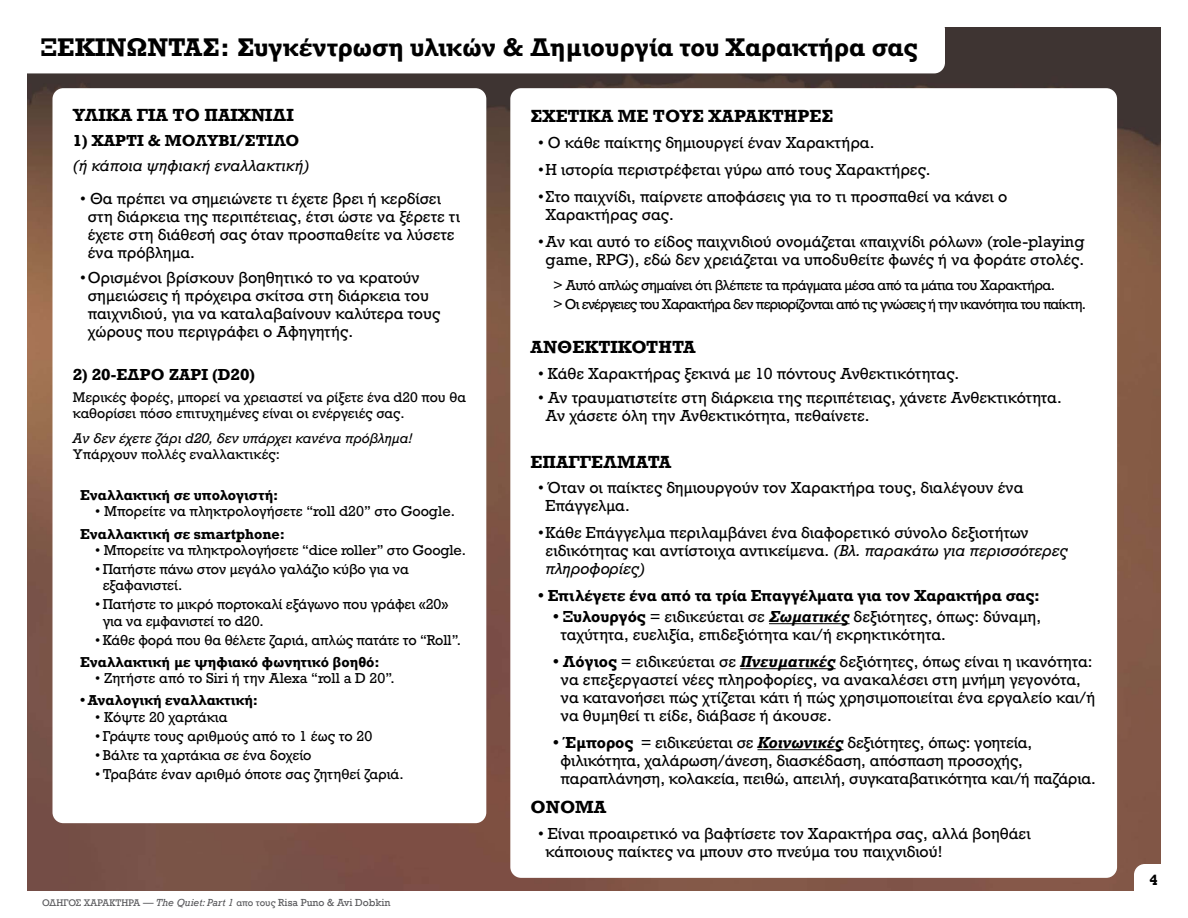
<style>
.page{position:relative;width:1188px;height:918px;background:#fff}
.page>*{position:absolute;margin:0;border:0;box-sizing:border-box;transform-origin:0 0}
.t1{font:700 24px "Rockwell Nova";color:#000}
.t2{font:700 16.5px "Rockwell Nova";color:#000}
.t3{font:15px/18px "Rockwell Nova";color:#000}
.t4{font:700 15px "Rockwell Nova";color:#000}
.t5{font:italic 15px "Rockwell Nova";color:#000}
.t6{font:700 15px "Rockwell";color:#000}
.t7{font:13.5px/16.2px "Rockwell Nova";letter-spacing:-.02em;color:#000}
.t8{font:13.5px/19.2px "Rockwell Nova";letter-spacing:-.06em;color:#000}
.t9{font:13.5px "Rockwell Nova";color:#000}
.t10{font:700 13.5px "Rockwell Nova";color:#000}
.t11{font:13.2px/15.9px "Rockwell Nova";color:#000}
.t12{font:italic 13.2px "Rockwell Nova";letter-spacing:-.01em;color:#000}
.t13{font:9px "Rockwell Nova";color:#59595c}
.s1{font-family:"Rockwell";font-size:10.5px}
.s2{font-family:"Rockwell";font-style:italic;font-size:10.5px}
.s3{font-style:italic}
.s4{font-weight:700}
.s5{font-weight:700;font-style:italic}
</style>
<div class="page">
<img style="left:27px;top:27px;width:1134px;height:864px">
<div style="left:14px;top:19px;width:931px;height:54px;background:#fff;border-radius:11px"></div>
<div style="left:53px;top:88px;width:433px;height:735px;background:#fff;border-radius:11px"></div>
<div style="left:510px;top:88px;width:607px;height:790px;background:#fff;border-radius:11px"></div>
<hr style="left:769px;top:623px;width:81px;height:1px;background:#000">
<hr style="left:740px;top:668px;width:96px;height:1px;background:#000">
<hr style="left:757px;top:749px;width:86px;height:1px;background:#000">
<svg style="left:1134px;top:864px;width:27px;height:27px"></svg>
<h1 class="t1" style="left:40px;top:32px;width:878px">ΞΕΚΙΝΩΝΤΑΣ: Συγκέντρωση υλικών &amp; Δημιουργία του Χαρακτήρα σας</h1>
<p class="t2" style="left:73px;top:104px;width:223px">ΥΛΙΚΑ ΓΙΑ ΤΟ ΠΑΙΧΝΙΔΙ</p>
<p class="t4" style="left:73px;top:131px;width:228px">1) ΧΑΡΤΙ &amp; ΜΟΛΥΒΙ/ΣΤΙΛΟ</p>
<p class="t5" style="left:73px;top:156px;width:238px">(ή κάποια ψηφιακή εναλλακτική)</p>
<p class="t3" style="left:88px;top:190px;width:374px;text-indent:-8px">• Θα πρέπει να σημειώνετε τι έχετε βρει ή κερδίσει στη διάρκεια της περιπέτειας, έτσι ώστε να ξέρετε τι έχετε στη διάθεσή σας όταν προσπαθείτε να λύσετε ένα πρόβλημα.</p>
<p class="t3" style="left:88px;top:269px;width:354px;text-indent:-8px">•Ορισμένοι βρίσκουν βοηθητικό το να κρατούν σημειώσεις ή πρόχειρα σκίτσα στη διάρκεια του παιχνιδιού, για να καταλαβαίνουν καλύτερα τους χώρους που περιγράφει ο Αφηγητής.</p>
<p class="t4" style="left:73px;top:364px;width:184px">2) 20-ΕΔΡΟ ΖΑΡΙ (D20)</p>
<p class="t11" style="left:73px;top:390px;width:395px">Μερικές φορές, μπορεί να χρειαστεί να ρίξετε ένα d20 που θα καθορίσει πόσο επιτυχημένες είναι οι ενέργειές σας.</p>
<p class="t12" style="left:73px;top:430px;width:341px">Αν δεν έχετε ζάρι d20, δεν υπάρχει κανένα πρόβλημα!</p>
<p class="t11" style="left:73px;top:446px;width:209px">Υπάρχουν πολλές εναλλακτικές:</p>
<p class="t10" style="left:80px;top:487px;width:200px">Εναλλακτική σε υπολογιστή:</p>
<p class="t9" style="left:95px;top:503px;width:361px">• Μπορείτε να πληκτρολογήσετε “roll d20” στο Google.</p>
<p class="t10" style="left:80px;top:525px;width:206px">Εναλλακτική σε smartphone:</p>
<p class="t7" style="left:95px;top:542px;width:372px">• Μπορείτε να πληκτρολογήσετε “dice roller” στο Google.</p>
<p class="t7" style="left:103px;top:561px;width:308px;text-indent:-8px">• Πατήστε πάνω στον μεγάλο γαλάζιο κύβο για να εξαφανιστεί.</p>
<p class="t7" style="left:103px;top:597px;width:347px;text-indent:-8px">• Πατήστε το μικρό πορτοκαλί εξάγωνο που γράφει «20» για να εμφανιστεί το d20.</p>
<p class="t7" style="left:95px;top:632px;width:367px">• Κάθε φορά που θα θέλετε ζαριά, απλώς πατάτε το “Roll”.</p>
<p class="t10" style="left:80px;top:653px;width:301px">Εναλλακτική με ψηφιακό φωνητικό βοηθό:</p>
<p class="t9" style="left:95px;top:670px;width:301px">• Ζητήστε από το Siri ή την Alexa “roll a D 20”.</p>
<p class="t10" style="left:80px;top:692px;width:179px">• Αναλογική εναλλακτική:</p>
<p class="t7" style="left:95px;top:709px;width:134px">• Κόψτε 20 χαρτάκια</p>
<p class="t9" style="left:95px;top:727px;width:279px">• Γράψτε τους αριθμούς από το 1 έως το 20</p>
<p class="t7" style="left:95px;top:747px;width:218px">• Βάλτε τα χαρτάκια σε ένα δοχείο</p>
<p class="t7" style="left:95px;top:766px;width:310px">• Τραβάτε έναν αριθμό όποτε σας ζητηθεί ζαριά.</p>
<p class="t13" style="left:42px;top:897px;width:350px">ΟΔΗΓΟΣ ΧΑΡΑΚΤΗΡΑ <span class="s1">—</span> <span class="s2">The Quiet: Part 1</span> απο τους <span class="s1">Risa Puno &amp; Avi Dobkin</span></p>
<p class="t2" style="left:531px;top:106px;width:304px">ΣΧΕΤΙΚΑ ΜΕ ΤΟΥΣ ΧΑΡΑΚΤΗΡΕΣ</p>
<p class="t3" style="left:538px;top:134px;width:338px">• Ο κάθε παίκτης δημιουργεί έναν Χαρακτήρα.</p>
<p class="t3" style="left:538px;top:161px;width:394px">•Η ιστορία περιστρέφεται γύρω από τους Χαρακτήρες.</p>
<p class="t3" style="left:546px;top:188px;width:463px;text-indent:-8px">•Στο παιχνίδι, παίρνετε αποφάσεις για το τι προσπαθεί να κάνει ο<br>Χαρακτήρας σας.</p>
<p class="t3" style="left:538px;top:233px;width:548px;text-align:center">•Αν και αυτό το είδος παιχνιδιού ονομάζεται «παιχνίδι ρόλων» (role-playing game, RPG), εδώ δεν χρειάζεται να υποδυθείτε φωνές ή να φοράτε στολές.</p>
<p class="t8" style="left:553px;top:276px;width:535px">&gt; Αυτό απλώς σημαίνει ότι βλέπετε τα πράγματα μέσα από τα μάτια του Χαρακτήρα.<br>&gt; Οι ενέργειες του Χαρακτήρα δεν περιορίζονται από τις γνώσεις ή την ικανότητα του παίκτη.</p>
<p class="t2" style="left:531px;top:336px;width:167px">ΑΝΘΕΚΤΙΚΟΤΗΤΑ</p>
<p class="t3" style="left:538px;top:364px;width:423px">• Κάθε Χαρακτήρας ξεκινά με 10 πόντους Ανθεκτικότητας.</p>
<p class="t3" style="left:546px;top:389px;width:518px;text-indent:-8px">• Αν τραυματιστείτε στη διάρκεια της περιπέτειας, χάνετε Ανθεκτικότητα.<br>Αν χάσετε όλη την Ανθεκτικότητα, πεθαίνετε.</p>
<p class="t2" style="left:531px;top:451px;width:142px">ΕΠΑΓΓΕΛΜΑΤΑ</p>
<p class="t3" style="left:546px;top:479px;width:479px;text-indent:-8px">• Όταν οι παίκτες δημιουργούν τον Χαρακτήρα τους, διαλέγουν ένα<br>Επάγγελμα.</p>
<p class="t3" style="left:546px;top:524px;width:524px;text-indent:-8px">•Κάθε Επάγγελμα περιλαμβάνει ένα διαφορετικό σύνολο δεξιοτήτων ειδικότητας και αντίστοιχα αντικείμενα. <span class="s3">(Βλ. παρακάτω για περισσότερες πληροφορίες)</span></p>
<p class="t4" style="left:538px;top:586px;width:504px">• Επιλέγετε ένα από τα τρία Επαγγέλματα για τον Χαρακτήρα σας:</p>
<p class="t3" style="left:561px;top:608px;width:482px;text-indent:-8px"><span class="s4">• Ξυλουργός</span> = ειδικεύεται σε <span class="s5">Σωματικές</span> δεξιότητες, όπως: δύναμη, ταχύτητα, ευελιξία, επιδεξιότητα και/ή εκρηκτικότητα.</p>
<p class="t3" style="left:561px;top:653px;width:536px;text-indent:-8px"><span class="s4">• Λόγιος</span> = ειδικεύεται σε <span class="s5">Πνευματικές</span> δεξιότητες, όπως είναι η ικανότητα: να επεξεργαστεί νέες πληροφορίες, να ανακαλέσει στη μνήμη γεγονότα, να κατανοήσει πώς χτίζεται κάτι ή πώς χρησιμοποιείται ένα εργαλείο και/ή να θυμηθεί τι είδε, διάβασε ή άκουσε.</p>
<p class="t3" style="left:561px;top:734px;width:537px;text-indent:-8px"><span class="s4">• Έμπορος</span> = ειδικεύεται σε <span class="s5">Κοινωνικές</span> δεξιότητες, όπως: γοητεία, φιλικότητα, χαλάρωση/άνεση, διασκέδαση, απόσπαση προσοχής, παραπλάνηση, κολακεία, πειθώ, απειλή, συγκαταβατικότητα και/ή παζάρια.</p>
<p class="t2" style="left:531px;top:796px;width:77px">ΟΝΟΜΑ</p>
<p class="t3" style="left:546px;top:824px;width:487px;text-indent:-8px">• Είναι προαιρετικό να βαφτίσετε τον Χαρακτήρα σας, αλλά βοηθάει κάποιους παίκτες να μπουν στο πνεύμα του παιχνιδιού!</p>
<p class="t6" style="left:1149px;top:871px;width:10px">4</p>
</div>
